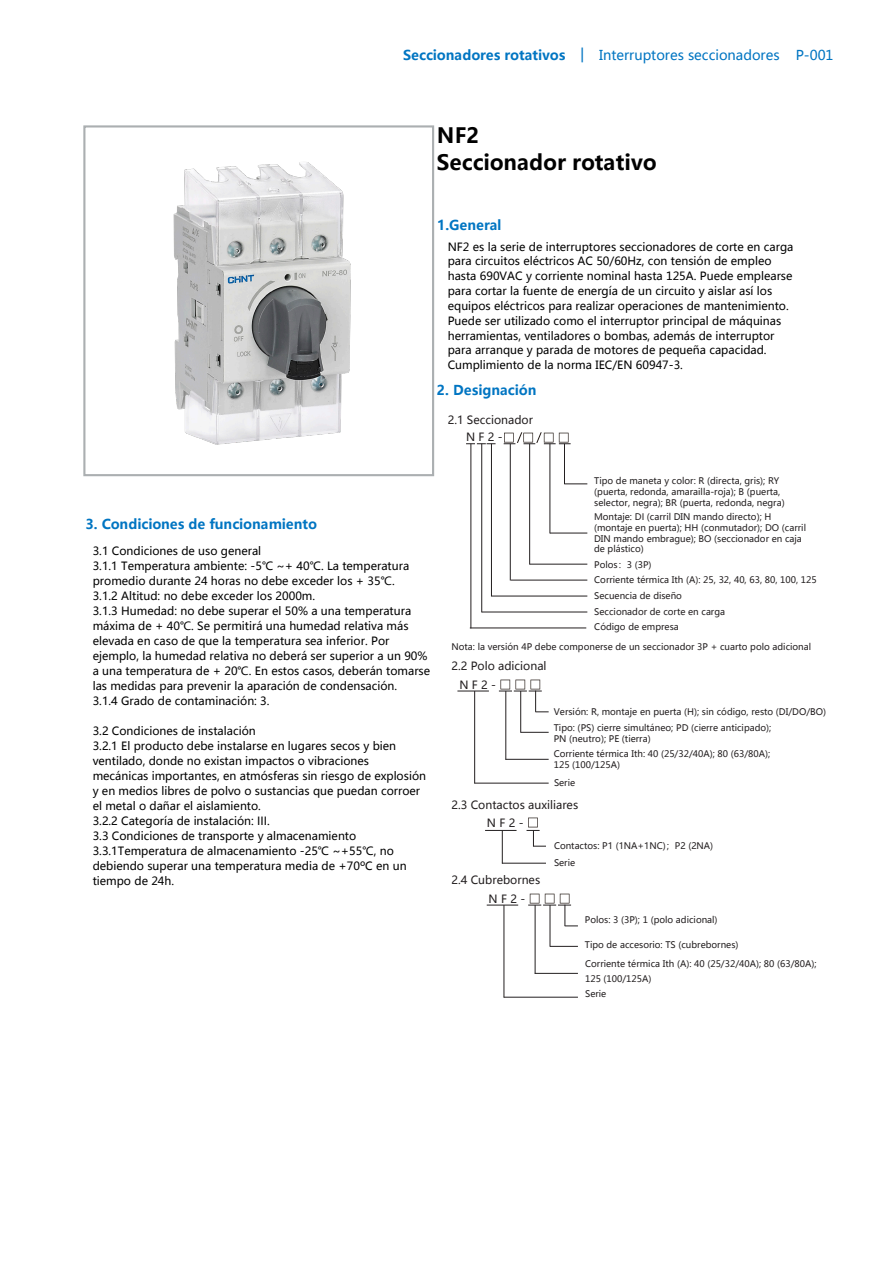
<style>
.page{position:relative;width:893px;height:1263px;background:#fff}
.page>*{position:absolute;margin:0;border:0;box-sizing:border-box;transform-origin:0 0}
.Paragraph_Style1{font:700 21px/27px "Microsoft Ya Hei";color:#000}
.t1{font:13.5px "Microsoft Ya Hei";color:#0075c2}
.Paragraph_Style1-2{font:700 13.5px "Microsoft Ya Hei";color:#0075c2}
.Paragraph_Style1-3{font:11.25px/15px "Microsoft Ya Hei";color:#000}
.t2{font:11.25px "Microsoft Ya Hei";color:#231f20}
.t3{font:9px/10.8px "Microsoft Ya Hei";color:#231f20}
.s1{font-weight:700}
</style>
<div class="page">
<img style="left:134px;top:162px;width:255px;height:315px">
<div style="left:83px;top:125px;width:351px;height:351px;border:2px solid #abafb1"></div>
<svg style="left:466px;top:443px;width:30px;height:1px"></svg>
<svg style="left:504px;top:432px;width:67px;height:12px"></svg>
<svg style="left:565px;top:483px;width:22px;height:1px"></svg>
<hr style="left:550px;top:533px;width:37px;height:1px;background:#231f20">
<hr style="left:530px;top:564px;width:57px;height:1px;background:#231f20">
<hr style="left:511px;top:580px;width:76px;height:1px;background:#231f20">
<hr style="left:491px;top:596px;width:96px;height:1px;background:#231f20">
<hr style="left:482px;top:612px;width:105px;height:1px;background:#231f20">
<hr style="left:470px;top:628px;width:116px;height:1px;background:#231f20">
<hr style="left:564px;top:444px;width:1px;height:40px;background:#231f20">
<hr style="left:549px;top:444px;width:1px;height:89px;background:#231f20">
<hr style="left:529px;top:444px;width:1px;height:120px;background:#231f20">
<hr style="left:510px;top:444px;width:1px;height:136px;background:#231f20">
<hr style="left:491px;top:444px;width:1px;height:152px;background:#231f20">
<hr style="left:481px;top:444px;width:1px;height:168px;background:#231f20">
<hr style="left:470px;top:444px;width:1px;height:184px;background:#231f20">
<hr style="left:485px;top:830px;width:32px;height:1px;background:#231f20">
<hr style="left:502px;top:863px;width:44px;height:1px;background:#231f20">
<hr style="left:502px;top:830px;width:1px;height:33px;background:#231f20">
<svg style="left:526px;top:817px;width:20px;height:30px"></svg>
<hr style="left:457px;top:691px;width:32px;height:1px;background:#231f20">
<hr style="left:474px;top:783px;width:75px;height:1px;background:#231f20">
<hr style="left:505px;top:759px;width:44px;height:1px;background:#231f20">
<svg style="left:521px;top:732px;width:28px;height:1px"></svg>
<hr style="left:474px;top:691px;width:1px;height:92px;background:#231f20">
<hr style="left:505px;top:691px;width:1px;height:69px;background:#231f20">
<hr style="left:520px;top:691px;width:1px;height:42px;background:#231f20">
<svg style="left:499px;top:680px;width:50px;height:32px"></svg>
<hr style="left:487px;top:905px;width:31px;height:1px;background:#231f20">
<hr style="left:504px;top:997px;width:74px;height:1px;background:#231f20">
<hr style="left:535px;top:973px;width:43px;height:1px;background:#231f20">
<svg style="left:551px;top:946px;width:27px;height:1px"></svg>
<hr style="left:504px;top:905px;width:1px;height:92px;background:#231f20">
<hr style="left:535px;top:905px;width:1px;height:69px;background:#231f20">
<hr style="left:550px;top:905px;width:1px;height:42px;background:#231f20">
<svg style="left:528px;top:894px;width:50px;height:32px"></svg>
<p class="t1" style="left:403px;top:46px;width:432px"><span class="s1">Seccionadores rotativos │</span> Interruptores seccionadores P-001</p>
<p class="Paragraph_Style1" style="left:437px;top:121px;width:221px">NF2<br>Seccionador rotativo</p>
<p class="Paragraph_Style1-2" style="left:437px;top:215px;width:66px">1.General</p>
<p class="Paragraph_Style1-3" style="left:448px;top:239px;width:347px">NF2 es la serie de interruptores seccionadores de corte en carga para circuitos eléctricos AC 50/60Hz, con tensión de empleo hasta 690VAC y corriente nominal hasta 125A. Puede emplearse para cortar la fuente de energía de un circuito y aislar así los equipos eléctricos para realizar operaciones de mantenimiento.<br>Puede ser utilizado como el interruptor principal de máquinas herramientas, ventiladores o bombas, además de interruptor para arranque y parada de motores de pequeña capacidad.<br>Cumplimiento de la norma IEC/EN 60947-3.</p>
<p class="Paragraph_Style1-2" style="left:437px;top:381px;width:101px">2. Designación</p>
<p class="t2" style="left:466px;top:430px;width:38px">N F 2 -</p>
<p class="t2" style="left:448px;top:412px;width:87px">2.1 Seccionador</p>
<p class="Paragraph_Style1-2" style="left:85px;top:515px;width:233px">3. Condiciones de funcionamiento</p>
<p class="Paragraph_Style1-3" style="left:93px;top:543px;width:339px">3.1 Condiciones de uso general<br>3.1.1 Temperatura ambiente: -5℃ ~+ 40℃. La temperatura promedio durante 24 horas no debe exceder los + 35℃.<br>3.1.2 Altitud: no debe exceder los 2000m.<br>3.1.3 Humedad: no debe superar el 50% a una temperatura máxima de + 40℃. Se permitirá una humedad relativa más elevada en caso de que la temperatura sea inferior. Por ejemplo, la humedad relativa no deberá ser superior a un 90% a una temperatura de + 20℃. En estos casos, deberán tomarse las medidas para prevenir la aparación de condensación.<br>3.1.4 Grado de contaminación: 3.</p>
<p class="Paragraph_Style1-3" style="left:93px;top:723px;width:335px">3.2 Condiciones de instalación<br>3.2.1 El producto debe instalarse en lugares secos y bien ventilado, donde no existan impactos o vibraciones mecánicas importantes, en atmósferas sin riesgo de explosión y en medios libres de polvo o sustancias que puedan corroer el metal o dañar el aislamiento.<br>3.2.2 Categoría de instalación: III.<br>3.3 Condiciones de transporte y almacenamiento 3.3.1Temperatura de almacenamiento -25℃ ~+55℃, no debiendo superar una temperatura media de +70ºC en un tiempo de 24h.</p>
<p class="t3" style="left:594px;top:475px;width:192px;line-height:11.2px">Tipo de maneta y color: R (directa, gris); RY (puerta, redonda, amarailla-roja); B (puerta, selector, negra); BR (puerta, redonda, negra)</p>
<p class="t3" style="left:594px;top:511px;width:213px">Montaje: DI (carril DIN mando directo); H (montaje en puerta); HH (conmutador); DO (carril DIN mando embrague); BO (seccionador en caja de plástico)</p>
<p class="t3" style="left:594px;top:559px;width:59px">Polos：3 (3P)</p>
<p class="t3" style="left:594px;top:574px;width:224px">Corriente térmica Ith (A): 25, 32, 40, 63, 80, 100, 125</p>
<p class="t3" style="left:594px;top:590px;width:89px">Secuencia de diseño</p>
<p class="t3" style="left:594px;top:604px;width:132px;line-height:14.7px">Seccionador de corte en carga<br>Código de empresa</p>
<p class="t3" style="left:451px;top:641px;width:361px">Nota: la versión 4P debe componerse de un seccionador 3P + cuarto polo adicional</p>
<p class="t2" style="left:451px;top:658px;width:97px">2.2 Polo adicional</p>
<p class="t2" style="left:459px;top:677px;width:38px">N F 2 -</p>
<p class="t3" style="left:554px;top:706px;width:274px">Versión: R, montaje en puerta (H); sin código, resto (DI/DO/BO)</p>
<p class="t3" style="left:554px;top:722px;width:219px">Tipo: (PS) cierre simultáneo; PD (cierre anticipado);<br>PN (neutro); PE (tierra)</p>
<p class="t3" style="left:554px;top:748px;width:218px">Corriente térmica Ith: 40 (25/32/40A); 80 (63/80A);<br>125 (100/125A)</p>
<p class="t3" style="left:554px;top:777px;width:23px">Serie</p>
<p class="t2" style="left:451px;top:797px;width:128px">2.3 Contactos auxiliares</p>
<p class="t2" style="left:487px;top:815px;width:38px">N F 2 -</p>
<p class="t2" style="left:451px;top:872px;width:90px">2.4 Cubrebornes</p>
<p class="t2" style="left:489px;top:891px;width:38px">N F 2 -</p>
<p class="t3" style="left:554px;top:840px;width:161px">Contactos: P1 (1NA+1NC)；P2 (2NA)</p>
<p class="t3" style="left:554px;top:857px;width:23px">Serie</p>
<p class="t3" style="left:585px;top:914px;width:134px">Polos: 3 (3P); 1 (polo adicional)</p>
<p class="t3" style="left:585px;top:939px;width:155px">Tipo de accesorio: TS (cubrebornes)</p>
<p class="t3" style="left:585px;top:956px;width:233px;line-height:14.9px">Corriente térmica Ith (A): 40 (25/32/40A); 80 (63/80A);<br>125 (100/125A)<br>Serie</p>
</div>
